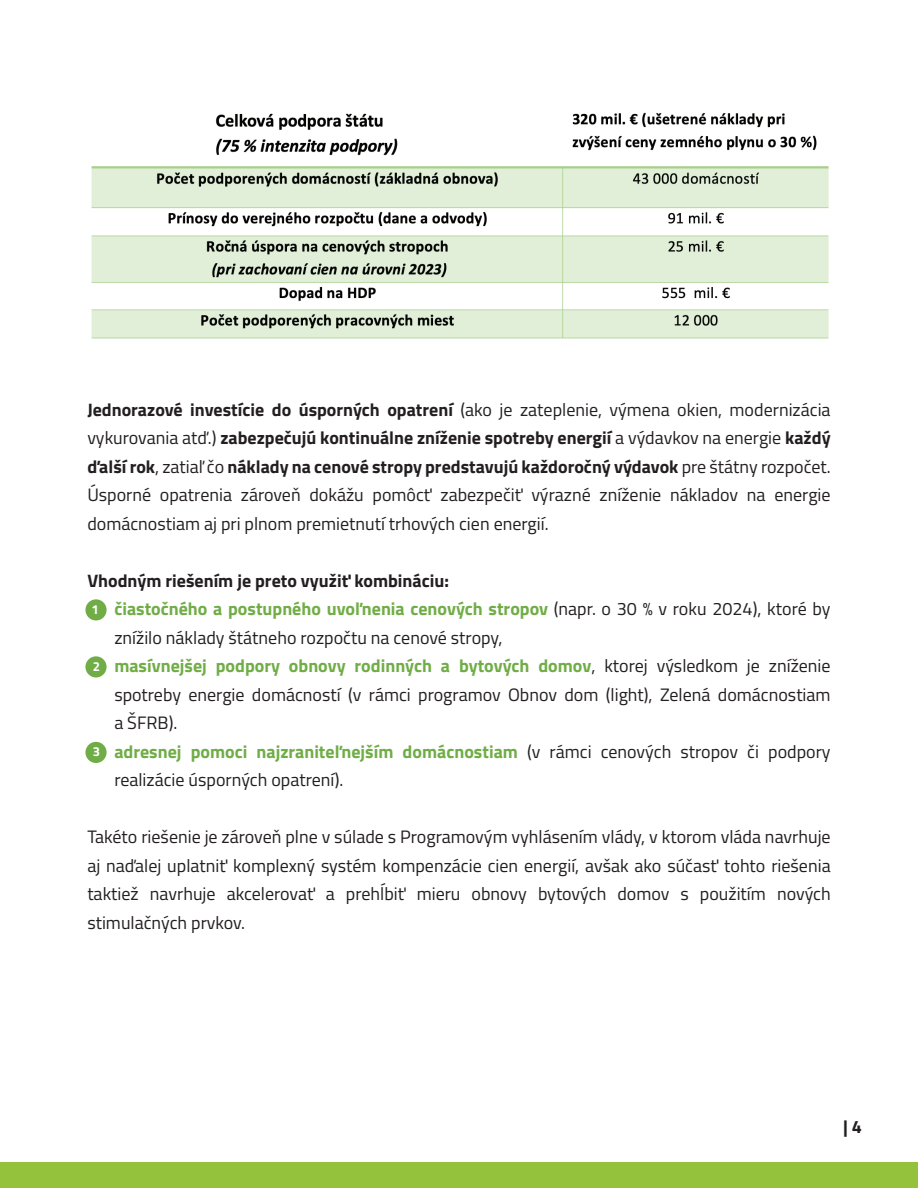
<style>
.page{position:relative;width:918px;height:1188px;background:#fff}
.page>*{position:absolute;margin:0;border:0;box-sizing:border-box;transform-origin:0 0}
.t1{font:18px/28.5px "Cairo";color:#231f20;text-align:justify}
.t2{font:700 18px "Cairo";color:#231f20}
.t3{font:700 13.05px "Cairo";color:#fff}
.s1{font-weight:700}
.s2{font-weight:700;color:#70ad46}
</style>
<div class="page">
<img style="left:91px;top:112px;width:738px;height:227px">
<div style="left:85px;top:599px;width:22px;height:21px;background:#70ad46;border-radius:50%"></div>
<div style="left:85px;top:656px;width:22px;height:21px;background:#70ad46;border-radius:50%"></div>
<div style="left:85px;top:742px;width:22px;height:21px;background:#70ad46;border-radius:50%"></div>
<div style="left:0;top:1162px;width:918px;height:26px;background:#95c23c"></div>
<p class="t1" style="left:87px;top:395px;width:745px"><span class="s1">Jednorazové investície do úsporných opatrení</span> (ako je zateplenie, výmena okien, modernizácia vykurovania atď.) <span class="s1">zabezpečujú kontinuálne zníženie spotreby energií</span> a výdavkov na energie <span class="s1">každý ďalší rok</span>, zatiaľ čo <span class="s1">náklady na cenové stropy predstavujú každoročný výdavok</span> pre štátny rozpočet.<br>Úsporné opatrenia zároveň dokážu pomôcť zabezpečiť výrazné zníženie nákladov na energie domácnostiam aj pri plnom premietnutí trhových cien energií.</p>
<p class="t2" style="left:87px;top:566px;width:363px">Vhodným riešením je preto využiť kombináciu:</p>
<p class="t1" style="left:114px;top:595px;width:718px;text-indent:-27px"><span class="s2">1. čiastočného a postupného uvoľnenia cenových stropov</span> (napr. o 30 % v roku 2024), ktoré by znížilo náklady štátneho rozpočtu na cenové stropy,</p>
<p class="t1" style="left:114px;top:652px;width:718px;text-indent:-27px"><span class="s2">2. masívnejšej podpory obnovy rodinných a bytových domov</span>, ktorej výsledkom je zníženie spotreby energie domácností (v rámci programov Obnov dom (light), Zelená domácnostiam a ŠFRB).</p>
<p class="t1" style="left:114px;top:737px;width:718px;text-indent:-27px"><span class="s2">3. adresnej pomoci najzraniteľnejším domácnostiam</span> (v rámci cenových stropov či podpory realizácie úsporných opatrení).</p>
<p class="t1" style="left:87px;top:823px;width:745px">Takéto riešenie je zároveň plne v súlade s Programovým vyhlásením vlády, v ktorom vláda navrhuje aj naďalej uplatniť komplexný systém kompenzácie cien energií, avšak ako súčasť tohto riešenia taktiež navrhuje akcelerovať a prehĺbiť mieru obnovy bytových domov s použitím nových stimulačných prvkov.</p>
<p class="t3" style="left:91px;top:599px;width:9px">1</p>
<p class="t3" style="left:93px;top:656px;width:9px">2</p>
<p class="t3" style="left:93px;top:741px;width:9px">3</p>
<p class="t2" style="left:843px;top:1112px;width:20px">| 4</p>
</div>
